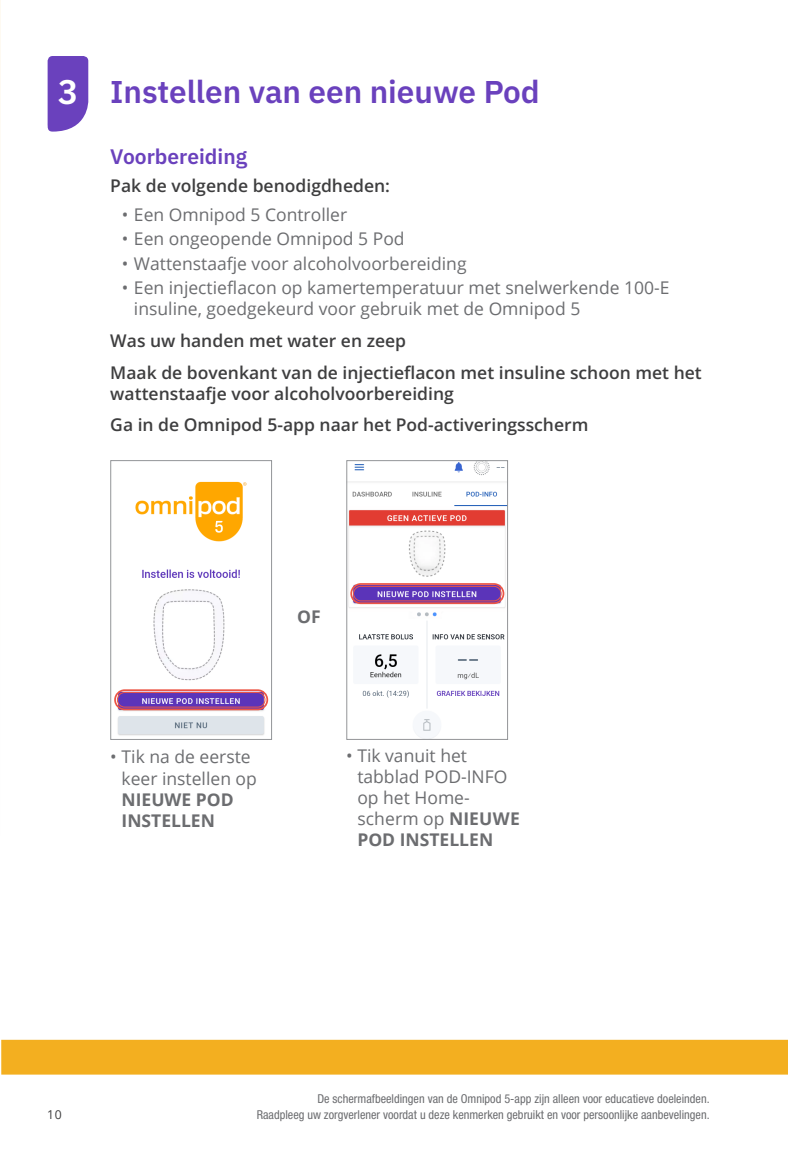
<style>
.page{position:relative;width:788px;height:1166px;background:#fff}
.page>*{position:absolute;margin:0;border:0;box-sizing:border-box;transform-origin:0 0}
.t1{font:600 34.12px "IBM Plex Sans";color:#fff}
.Headline{font:600 31.5px "IBM Plex Sans";color:#6a41bd}
.Subhead_Purple{font:600 21px "IBM Plex Sans";color:#6a41bd}
.t2{font:17.5px/21px "Open Sans";color:#6c6d70}
.Bold_Subhead{font:600 17.5px/21px "Open Sans";color:#3e3e3f}
.Steps_Subhead_90_Bla{font:600 17.5px "Open Sans";color:#3e3e3f}
.Caption_SemiBold{font:700 17.5px "Open Sans";color:#6c6d70}
.t3{font:condensed 12.25px/15.8px "Helvetica Neue LT Std";color:#6c6d70;text-align:right}
.t4{font:12.25px "Open Sans";color:#3e3e3f}
.s1{font-weight:700}
</style>
<div class="page">
<div style="left:1px;top:1039px;width:787px;height:35px;background:#f3af20"></div>
<svg style="left:47px;top:56px;width:42px;height:76px;background:#7a55c4"></svg>
<img style="left:114px;top:481px;width:155px;height:255px">
<div style="left:110px;top:460px;width:162px;height:280px;border:1px solid #939598"></div>
<div style="left:114px;top:689px;width:154px;height:21px;border:2px solid #ec5646;border-radius:10px"></div>
<div style="left:117px;top:692px;width:148px;height:15px;border:1px solid #ec5646;border-radius:7px"></div>
<img style="left:348px;top:462px;width:158px;height:276px">
<div style="left:346px;top:460px;width:162px;height:280px;border:1px solid #939598"></div>
<div style="left:350px;top:583px;width:154px;height:21px;border:2px solid #ec5646;border-radius:10px"></div>
<div style="left:353px;top:586px;width:148px;height:15px;border:1px solid #ec5646;border-radius:7px"></div>
<p class="t1" style="left:58px;top:65px;width:22px">3</p>
<p class="Headline" style="left:110px;top:67px;width:431px">Instellen van een nieuwe Pod</p>
<h1 class="t1" style="left:58px;top:66px;width:22px">2</h1>
<p class="Subhead_Purple" style="left:110px;top:139px;width:138px">Voorbereiding</p>
<p class="Steps_Subhead_90_Bla" style="left:110px;top:174px;width:281px">Pak de volgende benodigdheden:</p>
<p class="t2" style="left:122px;top:204px;width:227px">• Een Omnipod 5 Controller</p>
<p class="t2" style="left:122px;top:228px;width:284px">• Een ongeopende Omnipod 5 Pod</p>
<p class="t2" style="left:122px;top:252px;width:346px">• Wattenstaafje voor alcoholvoorbereiding</p>
<p class="t2" style="left:134px;top:276px;width:537px;text-indent:-12px">• Een injectieflacon op kamertemperatuur met snelwerkende 100-E insuline, goedgekeurd voor gebruik met de Omnipod 5</p>
<p class="Bold_Subhead" style="left:110px;top:330px;width:297px">Was uw handen met water en zeep</p>
<p class="Bold_Subhead" style="left:110px;top:361px;width:593px">Maak de bovenkant van de injectieflacon met insuline schoon met het wattenstaafje voor alcoholvoorbereiding</p>
<p class="Bold_Subhead" style="left:110px;top:414px;width:479px">Ga in de Omnipod 5-app naar het Pod-activeringsscherm</p>
<p class="Caption_SemiBold" style="left:297px;top:604px;width:25px">OF</p>
<p class="t2" style="left:121px;top:746px;width:137px;text-indent:-11px">• Tik na de eerste keer instellen op<br><span class="s1">NIEUWE POD<br>INSTELLEN</span></p>
<p class="t2" style="left:357px;top:744px;width:164px;text-indent:-11px">• Tik vanuit het tabblad POD-INFO op het Home&shy;scherm op <span class="s1">NIEUWE<br>POD INSTELLEN</span></p>
<p class="t4" style="left:47px;top:1105px;width:16px">10</p>
<p class="t3" style="left:257px;top:1090px;width:454px">De schermafbeeldingen van de Omnipod 5-app zijn alleen voor educatieve doeleinden.<br>Raadpleeg uw zorgverlener voordat u deze kenmerken gebruikt en voor persoonlijke aanbevelingen.</p>
</div>
